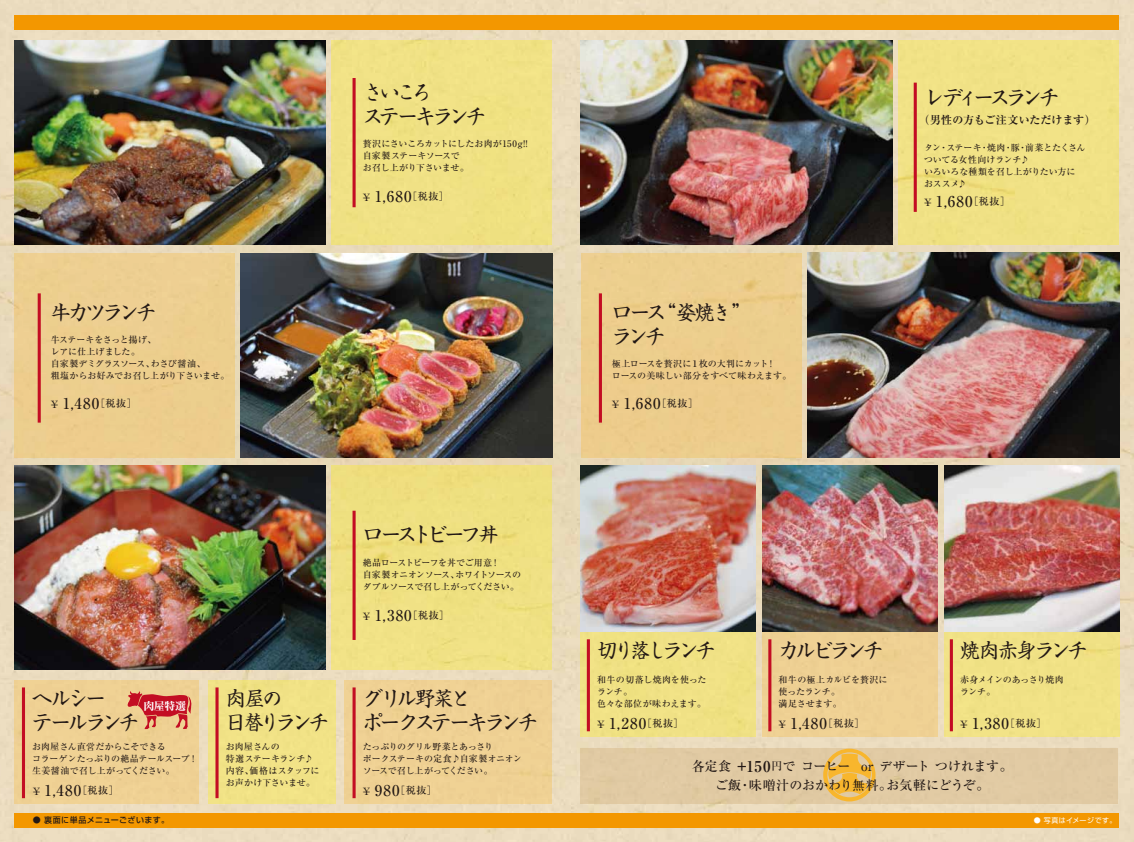
<style>
.page{position:relative;width:1134px;height:842px;background:#fff}
.page>*{position:absolute;margin:0;border:0;box-sizing:border-box;transform-origin:0 0}
.t1{font:20px/24px "Shinsei Kai Pro CBSK1";letter-spacing:-.14em;color:#221815}
.t2{font:20px/24px "Shinsei Kai Pro CBSK1";letter-spacing:-.12em;color:#221815}
.t3{font:20px "Shinsei Kai Pro CBSK1";letter-spacing:-.175em;color:#221815}
.t4{font:20px "Shinsei Kai Pro CBSK1";letter-spacing:-.2em;color:#221815}
.t5{font:20px "Shinsei Kai Pro CBSK1";letter-spacing:-.18em;color:#221815}
.t6{font:20px "Shinsei Kai Pro CBSK1";letter-spacing:-.08em;color:#221815}
.t7{font:500 13px/19.2px "Ryumin Pro";letter-spacing:-.015em;color:#221815;text-align:center}
.t8{font:700 11px "Ryumin Pro";letter-spacing:.005em;color:#221815}
.t9{font:800 10.8px "Ryumin Pro";color:#fff}
.t10{font:500 10px "Ryumin Pro";letter-spacing:.07em;color:#221815}
.t11{font:500 9px/12px "Ryumin Pro";letter-spacing:-.02em;color:#221815}
.t12{font:500 9px/12px "Ryumin Pro";letter-spacing:-.045em;color:#221815}
.t13{font:500 9px/12px "Ryumin Pro";color:#221815}
.t14{font:500 9px/12px "Ryumin Pro";letter-spacing:.015em;color:#221815}
.t15{font:500 9px/12px "Ryumin Pro";letter-spacing:-.04em;color:#221815}
.t16{font:500 8px "Shin Go Pro";letter-spacing:.04em;color:#221815}
.t17{font:7px "Shin Go Pro";letter-spacing:.065em;color:#fff}
.s1{font-size:15px}
.s2{font-weight:700;font-size:15px}
.s3{font-size:11px}
</style>
<div class="page">
<img style="left:1px;top:0;width:1132px;height:842px">
<div style="left:331px;top:41px;width:221px;height:204px;background:#f0e185"></div>
<div style="left:331px;top:465px;width:221px;height:205px;background:#efe081"></div>
<div style="left:14px;top:253px;width:221px;height:204px;background:#ecce8d"></div>
<div style="left:14px;top:813px;width:1105px;height:14px;background:#f39700"></div>
<div style="left:14px;top:15px;width:1105px;height:14px;background:#f39700"></div>
<img style="left:14px;top:41px;width:312px;height:204px">
<img style="left:241px;top:253px;width:312px;height:204px">
<div style="left:898px;top:41px;width:221px;height:204px;background:#f0e285"></div>
<div style="left:581px;top:253px;width:221px;height:204px;background:#eccd8c"></div>
<img style="left:581px;top:41px;width:312px;height:204px">
<img style="left:807px;top:253px;width:312px;height:204px">
<img style="left:14px;top:465px;width:312px;height:205px">
<div style="left:208px;top:680px;width:127px;height:123px;background:#f1e286"></div>
<div style="left:344px;top:680px;width:208px;height:123px;background:#efd194"></div>
<div style="left:581px;top:632px;width:175px;height:104px;background:#f0e184"></div>
<div style="left:762px;top:632px;width:175px;height:104px;background:#eed093"></div>
<div style="left:944px;top:632px;width:175px;height:104px;background:#f0e286"></div>
<img style="left:581px;top:465px;width:175px;height:166px">
<img style="left:762px;top:465px;width:176px;height:166px">
<img style="left:944px;top:465px;width:175px;height:166px">
<div style="left:14px;top:680px;width:185px;height:123px;background:#efd194"></div>
<div style="left:581px;top:748px;width:537px;height:55px;background:#e1caa4"></div>
<svg style="left:128px;top:691px;width:64px;height:38px"></svg>
<div style="left:353px;top:78px;width:3px;height:129px;border:2px solid #c30d23"></div>
<div style="left:353px;top:511px;width:3px;height:129px;border:2px solid #c30d23"></div>
<div style="left:353px;top:687px;width:3px;height:111px;border:2px solid #c30d23"></div>
<div style="left:587px;top:639px;width:3px;height:92px;border:2px solid #c30d23"></div>
<div style="left:768px;top:639px;width:3px;height:92px;border:2px solid #c30d23"></div>
<div style="left:950px;top:639px;width:3px;height:92px;border:2px solid #c30d23"></div>
<div style="left:22px;top:687px;width:3px;height:111px;border:2px solid #c30d23"></div>
<div style="left:215px;top:687px;width:4px;height:111px;border:2px solid #c30d23"></div>
<div style="left:38px;top:293px;width:3px;height:130px;border:2px solid #c30d23"></div>
<div style="left:914px;top:83px;width:3px;height:129px;border:2px solid #c30d23"></div>
<div style="left:599px;top:293px;width:3px;height:130px;border:2px solid #c30d23"></div>
<svg style="left:823px;top:749px;width:52px;height:52px"></svg>
<h1 class="t1" style="left:51px;top:298px;width:107px">牛カツランチ</h1>
<p class="t11" style="left:51px;top:333px;width:180px">牛ステーキをさっと揚げ、<br>レアに仕上げました。<br>自家製デミグラスソース、わさび醤油、<br>粗塩からお好みでお召し上がり下さいませ。</p>
<p class="t10" style="left:51px;top:395px;width:87px">¥ <span class="s1">1,480</span>［税抜］</p>
<h1 class="t1" style="left:363px;top:78px;width:125px">さいころ<br>ステーキランチ</h1>
<p class="t11" style="left:363px;top:137px;width:166px">贅沢にさいころカットにしたお肉が150g!!自家製ステーキソースで<br>お召し上がり下さいませ。</p>
<p class="t10" style="left:363px;top:188px;width:88px">¥ <span class="s1">1,680</span>［税抜］</p>
<h1 class="t2" style="left:32px;top:684px;width:108px">ヘルシー<br>テールランチ</h1>
<p class="t9" style="left:143px;top:697px;width:44px">肉屋特選</p>
<p class="t11" style="left:32px;top:739px;width:167px">お肉屋さん直営だからこそできる<br>コラーゲンたっぷりの絶品テールスープ！生姜醤油で召し上がってください。</p>
<p class="t10" style="left:33px;top:782px;width:87px">¥ <span class="s1">1,480</span>［税抜］</p>
<p class="t16" style="left:33px;top:813px;width:138px">● 裏面に単品メニューございます。</p>
<h1 class="t1" style="left:226px;top:684px;width:105px">肉屋の<br>日替りランチ</h1>
<p class="t13" style="left:226px;top:739px;width:95px">お肉屋さんの<br>特選ステーキランチ♪内容、価格はスタッフにお声かけ下さいませ。</p>
<h1 class="t3" style="left:363px;top:519px;width:137px">ローストビーフ丼</h1>
<p class="t12" style="left:363px;top:556px;width:160px">絶品ローストビーフを丼でご用意！<br>自家製オニオンソース、ホワイトソースのダブルソースで召し上がってください。</p>
<p class="t10" style="left:363px;top:607px;width:88px">¥ <span class="s1">1,380</span>［税抜］</p>
<h1 class="t1" style="left:363px;top:684px;width:177px">グリル野菜と<br>ポークステーキランチ</h1>
<p class="t11" style="left:363px;top:739px;width:160px">たっぷりのグリル野菜とあっさり<br>ポークステーキの定食♪自家製オニオンソースで召し上がってください。</p>
<p class="t10" style="left:363px;top:782px;width:76px">¥ <span class="s1">980</span>［税抜］</p>
<h1 class="t4" style="left:924px;top:81px;width:137px">レディースランチ</h1>
<p class="t8" style="left:918px;top:111px;width:179px">（男性の方もご注文いただけます）</p>
<p class="t11" style="left:924px;top:141px;width:163px">タン・ステーキ・焼肉・豚・前菜とたくさんついてる女性向けランチ♪<br>いろいろな種類を召し上がりたい方におススメ♪</p>
<h1 class="t1" style="left:612px;top:298px;width:141px">ロース“姿焼き”ランチ</h1>
<p class="t11" style="left:612px;top:357px;width:181px">極上ロースを贅沢に１枚の大判にカット！<br>ロースの美味しい部分をすべて味わえます。</p>
<p class="t10" style="left:612px;top:395px;width:88px">¥ <span class="s1">1,680</span>［税抜］</p>
<p class="t10" style="left:924px;top:193px;width:88px">¥ <span class="s1">1,680</span>［税抜］</p>
<h1 class="t5" style="left:597px;top:634px;width:120px">切り落しランチ</h1>
<p class="t14" style="left:597px;top:673px;width:111px">和牛の切落し焼肉を使ったランチ。<br>色々な部位が味わえます。</p>
<p class="t10" style="left:597px;top:715px;width:88px">¥ <span class="s1">1,280</span>［税抜］</p>
<h1 class="t1" style="left:779px;top:636px;width:106px">カルビランチ</h1>
<p class="t11" style="left:779px;top:673px;width:110px">和牛の極上カルビを贅沢に使ったランチ。<br>満足させます。</p>
<p class="t10" style="left:779px;top:715px;width:87px">¥ <span class="s1">1,480</span>［税抜］</p>
<h1 class="t6" style="left:960px;top:634px;width:129px">焼肉赤身ランチ</h1>
<p class="t15" style="left:960px;top:673px;width:105px">赤身メインのあっさり焼肉ランチ。</p>
<p class="t10" style="left:960px;top:715px;width:88px">¥ <span class="s1">1,380</span>［税抜］</p>
<h2 class="t7" style="left:692px;top:755px;width:322px">各定食 <span class="s2">+150</span><span class="s3">円</span>で コーヒー or デザート つけれます。ご飯・味噌汁のおかわり無料。お気軽にどうぞ。</h2>
<p class="t17" style="left:1034px;top:815px;width:84px">● 写真はイメージです。</p>
</div>
